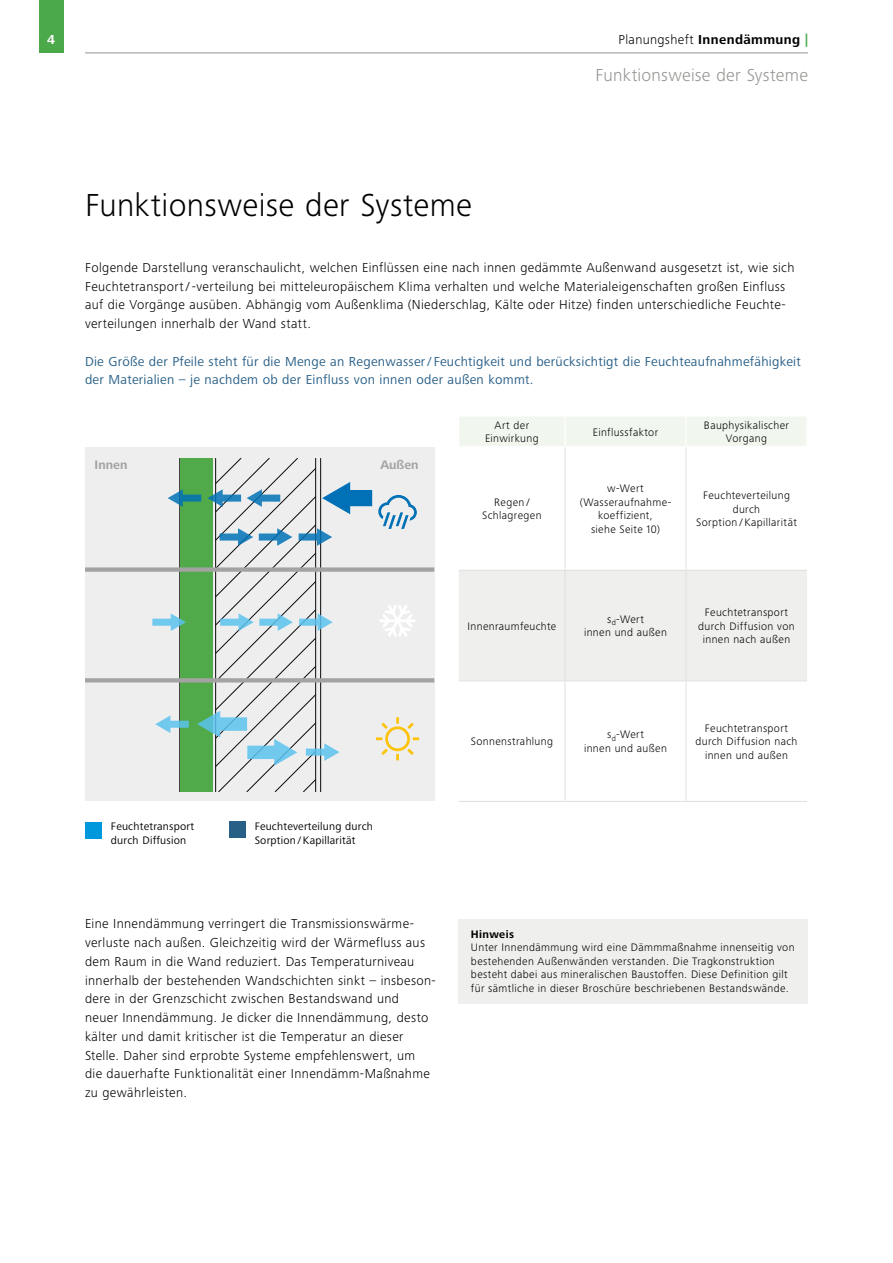
<style>
.page{position:relative;width:893px;height:1263px;background:#fff}
.page>*{position:absolute;margin:0;border:0;box-sizing:border-box;transform-origin:0 0}
.t1{font:300 33px "Frutiger Next LTW1 G";letter-spacing:.01em;color:#000}
.t2{font:300 18px "Frutiger Next LTW1 G";letter-spacing:.015em;color:#959491}
.t3{font:300 13.5px/18.8px "Frutiger Next LTW1 G";letter-spacing:.025em;color:#000}
.t4{font:13.5px/18.8px "Frutiger Next LTW1 G";letter-spacing:.02em;color:#285f87}
.t5{font:700 13.5px "Frutiger Next LTW1 G";color:#fff}
.t6{font:700 12.75px "Frutiger Next Pro";color:#a3a3a1}
.t7{font:300 11.25px/13.5px "Frutiger Next LTW1 G";letter-spacing:.035em;color:#000;text-align:center}
.t8{font:11.25px/13.5px "Frutiger Next LTW1 G";letter-spacing:.02em;color:#000}
.t9{font:700 11.25px "Frutiger Next LTW1 G";letter-spacing:.035em;color:#000}
.s1{font-weight:700}
.s2{font-weight:700;color:#4ba94a}
</style>
<div class="page">
<div style="left:85px;top:447px;width:349px;height:354px;background:#eee"></div>
<svg style="left:378px;top:495px;width:39px;height:34px"></svg>
<svg style="left:380px;top:605px;width:35px;height:32px"></svg>
<svg style="left:376px;top:717px;width:43px;height:43px"></svg>
<div style="left:345px;top:490px;width:27px;height:16px;background:#0071b6"></div>
<div style="left:152px;top:619px;width:21px;height:7px;background:#71c9ee"></div>
<svg style="left:155px;top:458px;width:195px;height:334px"></svg>
<div style="left:85px;top:567px;width:349px;height:5px;background:#a3a3a1"></div>
<svg style="left:85px;top:678px;width:349px;height:4px"></svg>
<div style="left:459px;top:417px;width:347px;height:29px;background:#f1f7ef"></div>
<div style="left:459px;top:571px;width:348px;height:110px;background:#efefee"></div>
<hr style="left:564px;top:416px;width:2px;height:31px;background:#fff">
<hr style="left:565px;top:447px;width:1px;height:123px;background:#e0e0de">
<hr style="left:686px;top:447px;width:1px;height:123px;background:#e0e0de">
<hr style="left:459px;top:570px;width:106px;height:1px;background:#e0e0de">
<hr style="left:565px;top:570px;width:121px;height:1px;background:#e0e0de">
<hr style="left:565px;top:570px;width:1px;height:111px;background:#e0e0de">
<hr style="left:686px;top:570px;width:121px;height:1px;background:#e0e0de">
<hr style="left:686px;top:570px;width:1px;height:111px;background:#e0e0de">
<hr style="left:459px;top:681px;width:106px;height:1px;background:#e0e0de">
<hr style="left:565px;top:681px;width:121px;height:1px;background:#e0e0de">
<hr style="left:565px;top:681px;width:1px;height:121px;background:#e0e0de">
<hr style="left:686px;top:681px;width:121px;height:1px;background:#e0e0de">
<hr style="left:686px;top:681px;width:1px;height:120px;background:#e0e0de">
<hr style="left:459px;top:801px;width:106px;height:1px;background:#e0e0de">
<hr style="left:685px;top:416px;width:2px;height:31px;background:#fff">
<hr style="left:565px;top:801px;width:121px;height:1px;background:#e0e0de">
<hr style="left:686px;top:801px;width:121px;height:1px;background:#e0e0de">
<div style="left:85px;top:822px;width:17px;height:16px;background:#0098dc"></div>
<div style="left:229px;top:821px;width:16px;height:17px;background:#285f87"></div>
<div style="left:458px;top:919px;width:350px;height:84px;background:#efefee"></div>
<div style="left:39px;top:0;width:24px;height:53px;background:#4ba94a"></div>
<hr style="left:85px;top:53px;width:723px;height:1px;background:#959491">
<p class="t5" style="left:47px;top:32px;width:9px">4</p>
<p class="t3" style="left:619px;top:30px;width:191px">Planungsheft <span class="s1">Innendämmung</span> <span class="s2">|</span></p>
<h2 class="t2" style="left:596px;top:64px;width:214px">Funktionsweise der Systeme</h2>
<h1 class="t1" style="left:85px;top:186px;width:388px">Funktionsweise der Systeme</h1>
<p class="t3" style="left:85px;top:258px;width:711px">Folgende Darstellung veranschaulicht, welchen Einflüssen eine nach innen gedämmte Außenwand ausgesetzt ist, wie sich Feuchtetransport / -verteilung bei mitteleuropäischem Klima verhalten und welche Materialeigenschaften großen Einfluss auf die Vorgänge ausüben. Abhängig vom Außenklima (Niederschlag, Kälte oder Hitze) finden unterschiedliche Feuchte&shy;verteilungen innerhalb der Wand statt.</p>
<p class="t4" style="left:85px;top:352px;width:717px">Die Größe der Pfeile steht für die Menge an Regenwasser / Feuchtigkeit und berücksichtigt die Feuchteaufnahmefähigkeit der Materialien – je nachdem ob der Einfluss von innen oder außen kommt.</p>
<p class="t6" style="left:95px;top:457px;width:34px">Innen</p>
<p class="t6" style="left:380px;top:457px;width:40px">Außen</p>
<p class="t8" style="left:111px;top:820px;width:85px">Feuchtetransport durch Diffusion</p>
<p class="t8" style="left:255px;top:820px;width:120px">Feuchteverteilung durch<br>Sorption / Kapillarität</p>
<p class="t7" style="left:485px;top:418px;width:55px">Art der<br>Einwirkung</p>
<p class="t7" style="left:593px;top:425px;width:67px">Einflussfaktor</p>
<p class="t7" style="left:704px;top:418px;width:87px">Bauphysikalischer<br>Vorgang</p>
<p class="t7" style="left:482px;top:495px;width:61px">Regen /<br>Schlagregen</p>
<p class="t7" style="left:580px;top:482px;width:93px">w-Wert (Wasseraufnahme&shy;koeffizient,<br>siehe Seite 10)</p>
<p class="t7" style="left:696px;top:489px;width:102px">Feuchteverteilung durch<br>Sorption / Kapillarität</p>
<p class="t7" style="left:467px;top:619px;width:90px">Innenraumfeuchte</p>
<p class="t7" style="left:584px;top:612px;width:84px">s<sub>d</sub>-Wert<br>innen und außen</p>
<p class="t7" style="left:698px;top:606px;width:98px">Feuchtetransport durch Diffusion von innen nach außen</p>
<p class="t7" style="left:471px;top:735px;width:84px">Sonnenstrahlung</p>
<p class="t7" style="left:584px;top:728px;width:84px">s<sub>d</sub>-Wert<br>innen und außen</p>
<p class="t7" style="left:695px;top:721px;width:104px">Feuchtetransport durch Diffusion nach innen und außen</p>
<p class="t3" style="left:85px;top:914px;width:352px">Eine Innendämmung verringert die Transmissionswärme&shy;verluste nach außen. Gleichzeitig wird der Wärmefluss aus dem Raum in die Wand reduziert. Das Temperaturniveau innerhalb der bestehenden Wandschichten sinkt – insbeson&shy;dere in der Grenzschicht zwischen Bestandswand und<br>neuer Innendämmung. Je dicker die Innendämmung, desto kälter und damit kritischer ist die Temperatur an dieser Stelle. Daher sind erprobte Systeme empfehlenswert, um<br>die dauerhafte Funktionalität einer Innendämm-Maßnahme zu gewährleisten.</p>
<p class="t9" style="left:471px;top:927px;width:45px">Hinweis</p>
<p class="t7" style="left:471px;top:941px;width:325px;text-align:left">Unter Innendämmung wird eine Dämmmaßnahme innenseitig von bestehenden Außenwänden verstanden. Die Tragkonstruktion besteht dabei aus mineralischen Baustoffen. Diese Definition gilt für sämtliche in dieser Broschüre beschriebenen Bestandswände.</p>
</div>
